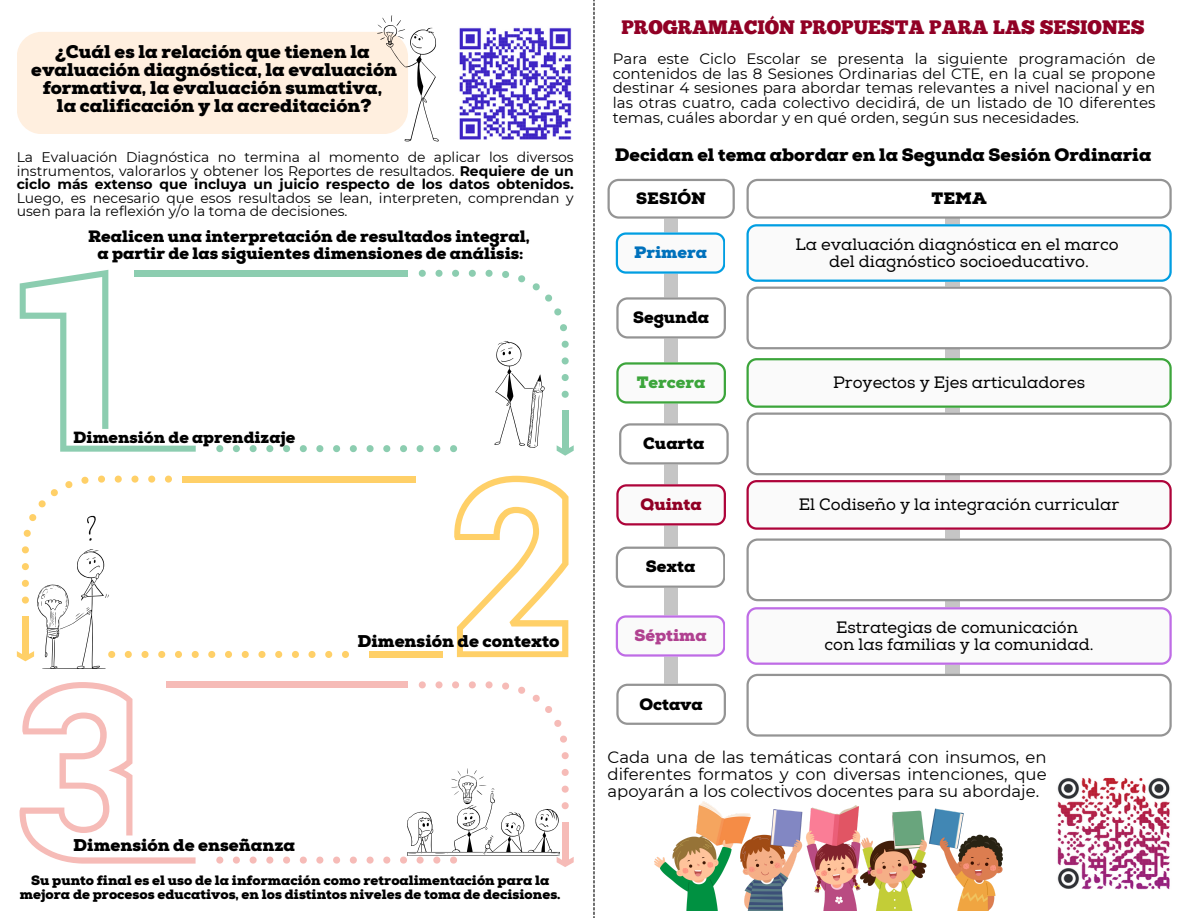
<style>
.page{position:relative;width:1188px;height:918px;background:#fff}
.page>*{position:absolute;margin:0;border:0;box-sizing:border-box;transform-origin:0 0}
.t1{font:19.5px "Chunk Five";color:#910025}
.t2{font:900 18.3px/18px "Nexa Slab";color:#000;text-align:center}
.t3{font:900 18px "Nexa Slab";color:#000}
.t4{font:900 16.95px "Nexa Slab";color:#000}
.t5{font:16.5px/16.8px "Nexa Slab";color:#000;text-align:center}
.t6{font:16.5px/16.8px "Montserrat";color:#000;text-align:justify}
.t7{font:900 16.5px/16.5px "Nexa Slab";color:#000;text-align:center}
.t8{font:900 16.5px "Nexa Slab";color:#0071bc}
.t9{font:900 16.5px "Nexa Slab";color:#3ca53b}
.t10{font:900 16.5px "Nexa Slab";color:#b04190}
.t11{font:900 16.5px "Nexa Slab";color:#910025}
.t12{font:900 16.2px "Nexa Slab";color:#000}
.t13{font:15px/14.7px "Montserrat";color:#000;text-align:justify}
.t14{font:13.95px/13.5px "Montserrat";color:#000;text-align:justify}
.t15{font:900 13.5px/13.5px "Nexa Slab";color:#000;text-align:center}
.s1{font-weight:700}
</style>
<div class="page">
<svg style="left:593px;top:0;width:2px;height:918px"></svg>
<svg style="left:383px;top:857px;width:7px;height:7px"></svg>
<svg style="left:367px;top:857px;width:7px;height:7px"></svg>
<svg style="left:350px;top:857px;width:7px;height:7px"></svg>
<svg style="left:333px;top:857px;width:7px;height:7px"></svg>
<svg style="left:316px;top:857px;width:7px;height:7px"></svg>
<svg style="left:300px;top:857px;width:7px;height:7px"></svg>
<svg style="left:283px;top:857px;width:7px;height:7px"></svg>
<svg style="left:266px;top:857px;width:7px;height:7px"></svg>
<svg style="left:250px;top:857px;width:7px;height:7px"></svg>
<svg style="left:233px;top:857px;width:7px;height:7px"></svg>
<svg style="left:216px;top:857px;width:7px;height:7px"></svg>
<div style="left:166px;top:682px;width:242px;height:6px;background:#f6bbb7"></div>
<svg style="left:562px;top:752px;width:7px;height:7px"></svg>
<svg style="left:560px;top:736px;width:7px;height:7px"></svg>
<svg style="left:554px;top:720px;width:7px;height:7px"></svg>
<svg style="left:533px;top:695px;width:19px;height:18px"></svg>
<svg style="left:518px;top:687px;width:7px;height:7px"></svg>
<svg style="left:502px;top:683px;width:7px;height:7px"></svg>
<svg style="left:486px;top:681px;width:7px;height:7px"></svg>
<svg style="left:469px;top:681px;width:7px;height:7px"></svg>
<svg style="left:452px;top:681px;width:7px;height:7px"></svg>
<svg style="left:436px;top:681px;width:7px;height:7px"></svg>
<svg style="left:419px;top:681px;width:7px;height:7px"></svg>
<svg style="left:20px;top:682px;width:176px;height:182px"></svg>
<div style="left:183px;top:476px;width:233px;height:6px;background:#ffd068"></div>
<svg style="left:39px;top:489px;width:19px;height:18px"></svg>
<svg style="left:65px;top:481px;width:7px;height:7px"></svg>
<svg style="left:81px;top:477px;width:7px;height:7px"></svg>
<svg style="left:98px;top:476px;width:7px;height:7px"></svg>
<svg style="left:115px;top:476px;width:7px;height:7px"></svg>
<svg style="left:131px;top:476px;width:8px;height:7px"></svg>
<svg style="left:148px;top:476px;width:7px;height:7px"></svg>
<svg style="left:165px;top:476px;width:7px;height:7px"></svg>
<svg style="left:125px;top:651px;width:7px;height:7px"></svg>
<svg style="left:142px;top:651px;width:7px;height:7px"></svg>
<svg style="left:158px;top:651px;width:7px;height:7px"></svg>
<svg style="left:175px;top:651px;width:7px;height:7px"></svg>
<svg style="left:192px;top:651px;width:7px;height:7px"></svg>
<svg style="left:208px;top:651px;width:7px;height:7px"></svg>
<svg style="left:225px;top:651px;width:7px;height:7px"></svg>
<svg style="left:242px;top:651px;width:7px;height:7px"></svg>
<svg style="left:258px;top:651px;width:8px;height:7px"></svg>
<svg style="left:275px;top:651px;width:7px;height:7px"></svg>
<svg style="left:292px;top:651px;width:7px;height:7px"></svg>
<svg style="left:309px;top:651px;width:7px;height:7px"></svg>
<svg style="left:325px;top:651px;width:7px;height:7px"></svg>
<svg style="left:342px;top:651px;width:7px;height:7px"></svg>
<div style="left:369px;top:651px;width:74px;height:6px;background:#ffd068"></div>
<svg style="left:454px;top:476px;width:115px;height:181px"></svg>
<svg style="left:450px;top:445px;width:7px;height:7px"></svg>
<svg style="left:433px;top:445px;width:7px;height:7px"></svg>
<svg style="left:417px;top:445px;width:7px;height:7px"></svg>
<svg style="left:400px;top:445px;width:7px;height:7px"></svg>
<svg style="left:383px;top:445px;width:7px;height:7px"></svg>
<svg style="left:367px;top:445px;width:7px;height:7px"></svg>
<svg style="left:350px;top:445px;width:7px;height:7px"></svg>
<svg style="left:333px;top:445px;width:7px;height:7px"></svg>
<svg style="left:316px;top:445px;width:7px;height:7px"></svg>
<svg style="left:300px;top:445px;width:7px;height:7px"></svg>
<svg style="left:283px;top:445px;width:7px;height:7px"></svg>
<svg style="left:266px;top:445px;width:7px;height:7px"></svg>
<svg style="left:250px;top:445px;width:7px;height:7px"></svg>
<svg style="left:233px;top:445px;width:7px;height:7px"></svg>
<svg style="left:216px;top:445px;width:7px;height:7px"></svg>
<div style="left:134px;top:270px;width:274px;height:6px;background:#8ccdb0"></div>
<svg style="left:562px;top:391px;width:7px;height:7px"></svg>
<svg style="left:562px;top:374px;width:7px;height:7px"></svg>
<svg style="left:562px;top:357px;width:7px;height:7px"></svg>
<svg style="left:562px;top:341px;width:7px;height:7px"></svg>
<svg style="left:560px;top:324px;width:7px;height:7px"></svg>
<svg style="left:554px;top:308px;width:7px;height:7px"></svg>
<svg style="left:533px;top:283px;width:19px;height:19px"></svg>
<svg style="left:518px;top:275px;width:7px;height:7px"></svg>
<svg style="left:502px;top:271px;width:7px;height:7px"></svg>
<svg style="left:486px;top:270px;width:7px;height:7px"></svg>
<svg style="left:469px;top:270px;width:7px;height:7px"></svg>
<svg style="left:452px;top:270px;width:7px;height:7px"></svg>
<svg style="left:436px;top:270px;width:7px;height:7px"></svg>
<svg style="left:419px;top:270px;width:7px;height:7px"></svg>
<div style="left:562px;top:410px;width:6px;height:40px;background:#8ccdb0"></div>
<svg style="left:557px;top:445px;width:17px;height:11px"></svg>
<svg style="left:20px;top:270px;width:176px;height:182px"></svg>
<div style="left:17px;top:32px;width:391px;height:102px;background:#ffefdf;border-radius:25px"></div>
<svg style="left:377px;top:15px;width:62px;height:127px"></svg>
<svg style="left:495px;top:341px;width:50px;height:107px"></svg>
<svg style="left:400px;top:768px;width:174px;height:99px"></svg>
<svg style="left:17px;top:514px;width:98px;height:155px"></svg>
<img style="left:459px;top:27px;width:112px;height:112px">
<svg style="left:608px;top:179px;width:127px;height:546px"></svg>
<svg style="left:746px;top:179px;width:426px;height:558px"></svg>
<img style="left:655px;top:802px;width:347px;height:109px">
<img style="left:1057px;top:777px;width:113px;height:113px">
<p class="t2" style="left:31px;top:43px;width:367px">¿Cuál es la relación que tienen la evaluación diagnóstica, la evaluación formativa, la evaluación sumativa,<br>la calificación y la acreditación?</p>
<p class="t14" style="left:17px;top:150px;width:559px">La Evaluación Diagnóstica no termina al momento de aplicar los diversos instrumentos, valorarlos y obtener los Reportes de resultados. <span class="s1">Requiere de un ciclo más extenso que incluya un juicio respecto de los datos obtenidos.<br></span>Luego, es necesario que esos resultados se lean, interpreten, comprendan y usen para la reflexión y/o la toma de decisiones.</p>
<p class="t7" style="left:88px;top:229px;width:443px">Realicen una interpretación de resultados integral, a partir de las siguientes dimensiones de análisis:</p>
<h4 class="t12" style="left:73px;top:428px;width:223px">Dimensión de aprendizaje</h4>
<p class="t4" style="left:358px;top:631px;width:203px">Dimensión de contexto</p>
<h4 class="t4" style="left:73px;top:835px;width:223px">Dimensión de enseñanza</h4>
<p class="t15" style="left:20px;top:874px;width:542px">Su punto final es el uso de la información como retroalimentación para la mejora de procesos educativos, en los distintos niveles de toma de decisiones.</p>
<h4 class="t1" style="left:622px;top:20px;width:525px">PROGRAMACIÓN PROPUESTA PARA LAS SESIONES</h4>
<h3 class="t13" style="left:613px;top:51px;width:544px">Para este Ciclo Escolar se presenta la siguiente programación de contenidos de las 8 Sesiones Ordinarias del CTE, en la cual se propone destinar 4 sesiones para abordar temas relevantes a nivel nacional y en las otras cuatro, cada colectivo decidirá, de un listado de 10 diferentes temas, cuáles abordar y en qué orden, según sus necesidades.</h3>
<h5 class="t3" style="left:615px;top:144px;width:538px">Decidan el tema abordar en la Segunda Sesión Ordinaria</h5>
<p class="t7" style="left:636px;top:190px;width:71px">SESIÓN</p>
<h4 class="t7" style="left:932px;top:190px;width:56px">TEMA</h4>
<h4 class="t8" style="left:634px;top:243px;width:74px">Primera</h4>
<p class="t7" style="left:633px;top:310px;width:78px">Segunda</p>
<h6 class="t9" style="left:637px;top:373px;width:70px">Tercera</h6>
<h1 class="t7" style="left:643px;top:436px;width:63px">Cuarta</h1>
<p class="t11" style="left:641px;top:495px;width:63px">Quinta</p>
<h2 class="t7" style="left:646px;top:559px;width:51px">Sexta</h2>
<h3 class="t10" style="left:634px;top:626px;width:74px">Séptima</h3>
<h4 class="t7" style="left:639px;top:696px;width:65px">Octava</h4>
<h4 class="t5" style="left:795px;top:237px;width:325px">La evaluación diagnóstica en el marco del diagnóstico socioeducativo.</h4>
<h4 class="t5" style="left:833px;top:375px;width:254px">Proyectos y Ejes articuladores</h4>
<h4 class="t5" style="left:799px;top:497px;width:322px">El Codiseño y la integración curricular</h4>
<h4 class="t5" style="left:825px;top:620px;width:271px">Estrategias de comunicación con las familias y la comunidad.</h4>
<h5 class="t6" style="left:608px;top:749px;width:441px">Cada una de las temáticas contará con insumos, en diferentes formatos y con diversas intenciones, que apoyarán a los colectivos docentes para su abordaje.</h5>
</div>
